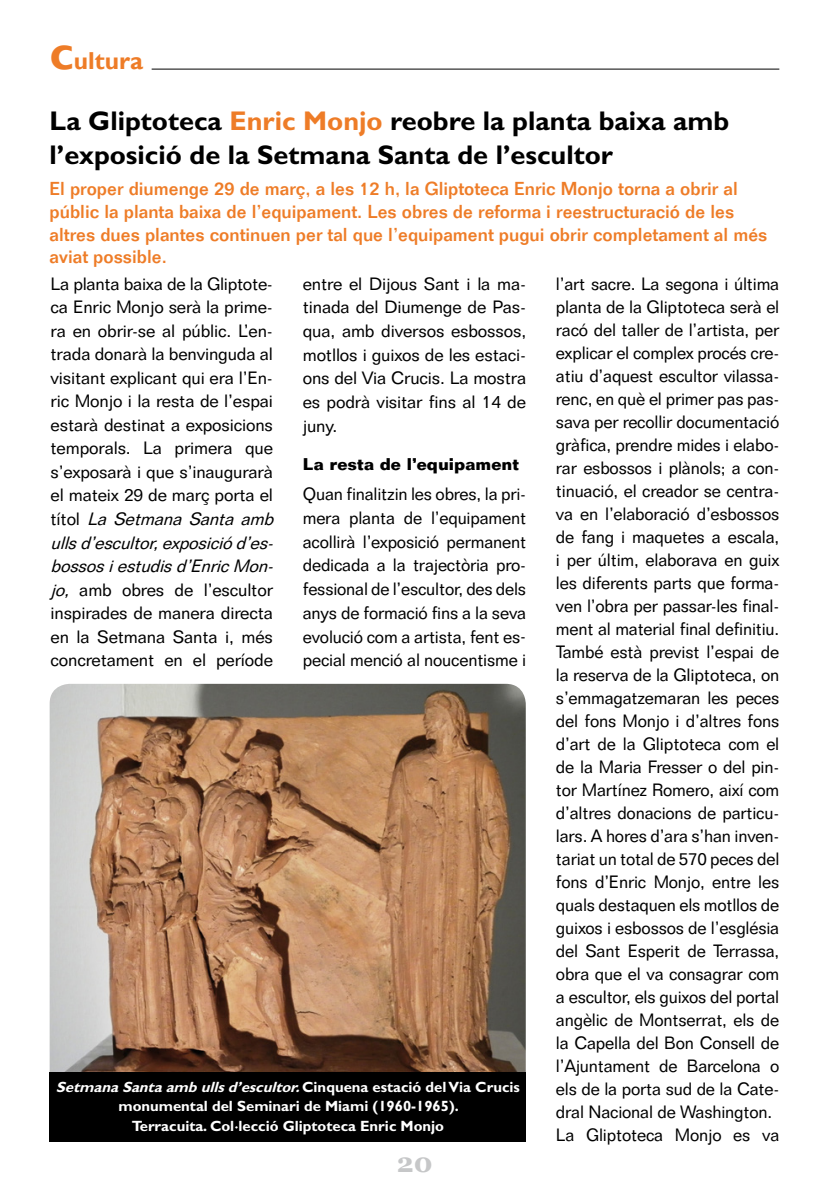
<style>
.page{position:relative;width:829px;height:1191px;background:#fff}
.page>*{position:absolute;margin:0;border:0;box-sizing:border-box;transform-origin:0 0}
.t1{font:700 27.12px/33.2px "Gill Sans";color:#000}
.t2{font:700 26.95px "Georgia";color:#c6c7c8}
.t3{font:700 24.5px "Gill Sans";color:#ee7c27}
.t4{font:500 18.38px/22.8px "Folio";color:#ee7c27}
.t5{font:17.5px/22.9px "Folio BT";letter-spacing:-.01em;color:#000}
.t6{font:700 16.62px "Folio";letter-spacing:.005em;color:#000}
.t7{font:700 14.88px/19.2px "Gill Sans";color:#fff;text-align:center}
.s1{font-size:49px}
.s2{color:#ee7c27}
.s3{font-style:italic}
.s4{font-family:"Goudy Cat DCD";font-weight:400}
</style>
<div class="page">
<hr style="left:152px;top:69px;width:627px;height:1px;background:#000">
<img style="left:50px;top:684px;width:475px;height:387px">
<div style="left:50px;top:1071px;width:475px;height:70px;background:#000"></div>
<h3 class="t3" style="left:49px;top:46px;width:95px"><span class="s1">c</span>ultura</h3>
<h1 class="t1" style="left:50px;top:104px;width:681px">La Gliptoteca <span class="s2">Enric Monjo</span> reobre la planta baixa amb l’exposició de la Setmana Santa de l’escultor</h1>
<p class="t4" style="left:50px;top:177px;width:719px">El proper diumenge 29 de març, a les 12 h, la Gliptoteca Enric Monjo torna a obrir al públic la planta baixa de l’equipament. Les obres de reforma i reestructuració de les altres dues plantes continuen per tal que l’equipament pugui obrir completament al més aviat possible.</p>
<p class="t5" style="left:303px;top:271px;width:225px;line-height:23.6px;text-align:justify">entre el Dijous Sant i la ma&shy;tinada del Diumenge de Pas&shy;qua, amb diversos esbossos, motllos i guixos de les estaci&shy;ons del Via Crucis. La mostra es podrà visitar fins al 14 de juny.</p>
<p class="t6" style="left:303px;top:454px;width:217px">La resta de l’equipament</p>
<p class="t5" style="left:303px;top:482px;width:225px;line-height:23.6px;text-align:justify">Quan finalitzin les obres, la pri&shy;mera planta de l’equipament acollirà l’exposició permanent dedicada a la trajectòria pro&shy;fessional de l’escultor, des dels anys de formació fins a la seva evolució com a artista, fent es&shy;pecial menció al noucentisme i</p>
<p class="t5" style="left:51px;top:271px;width:229px;line-height:23.4px">La planta baixa de la Gliptote&shy;ca Enric Monjo serà la prime&shy;ra en obrir-se al públic. L’en&shy;trada donarà la benvinguda al visitant explicant qui era l’En&shy;ric Monjo i la resta de l’espai estarà destinat a exposicions temporals. La primera que s’exposarà i que s’inaugurarà el mateix 29 de març porta el t í t o l <span class="s3">La Setmana Santa amb ullsd’escultor,exposiciód’es&shy;bossosiestudisd’EnricMon&shy;jo,</span> amb obres de l’escultor inspirades de manera directa en la Setmana Santa i, més concretament en el període</p>
<p class="t5" style="left:556px;top:272px;width:225px">l’art sacre. La segona i última planta de la Gliptoteca serà el racó del taller de l’artista, per explicar el complex procés cre&shy;atiu d’aquest escultor vilassa&shy;renc, en què el primer pas pas&shy;sava per recollir documentació gràfica, prendre mides i elabo&shy;rar esbossos i plànols; a con&shy;tinuació, el creador se centra&shy;va en l’elaboració d’esbossos de fang i maquetes a escala, i per últim, elaborava en guix les diferents parts que forma&shy;ven l’obra per passar-les final&shy;ment al material final definitiu.<br>També està previst l’espai de la reserva de la Gliptoteca, on s’emmagatzemaran les peces del fons Monjo i d’altres fons d’art de la Gliptoteca com el de la Maria Fresser o del pin&shy;tor Martínez Romero, així com d’altres donacions de particu&shy;lars. A hores d’ara s’han inven&shy;tariat un total de 570 peces del fons d’Enric Monjo, entre les quals destaquen els motllos de guixos i esbossos de l’església del Sant Esperit de Terrassa, obra que el va consagrar com a escultor, els guixos del portal angèlic de Montserrat, els de la Capella del Bon Consell de l’Ajuntament de Barcelona o els de la porta sud de la Cate&shy;dral Nacional de Washington.<br>La Gliptoteca Monjo es va</p>
<p class="t7" style="left:56px;top:1077px;width:465px"><span class="s3">SetmanaSantaamb ullsd’escultor.</span>C i n q u e n a e s t a c i ó d e l V i a C r u c i s monumental del Seminari de Miami (1960-1965).<br>Terracuita. Col<span class="s4">·</span>lecció Gliptoteca Enric Monjo</p>
<h2 class="t2" style="left:397px;top:1145px;width:37px">20</h2>
</div>
